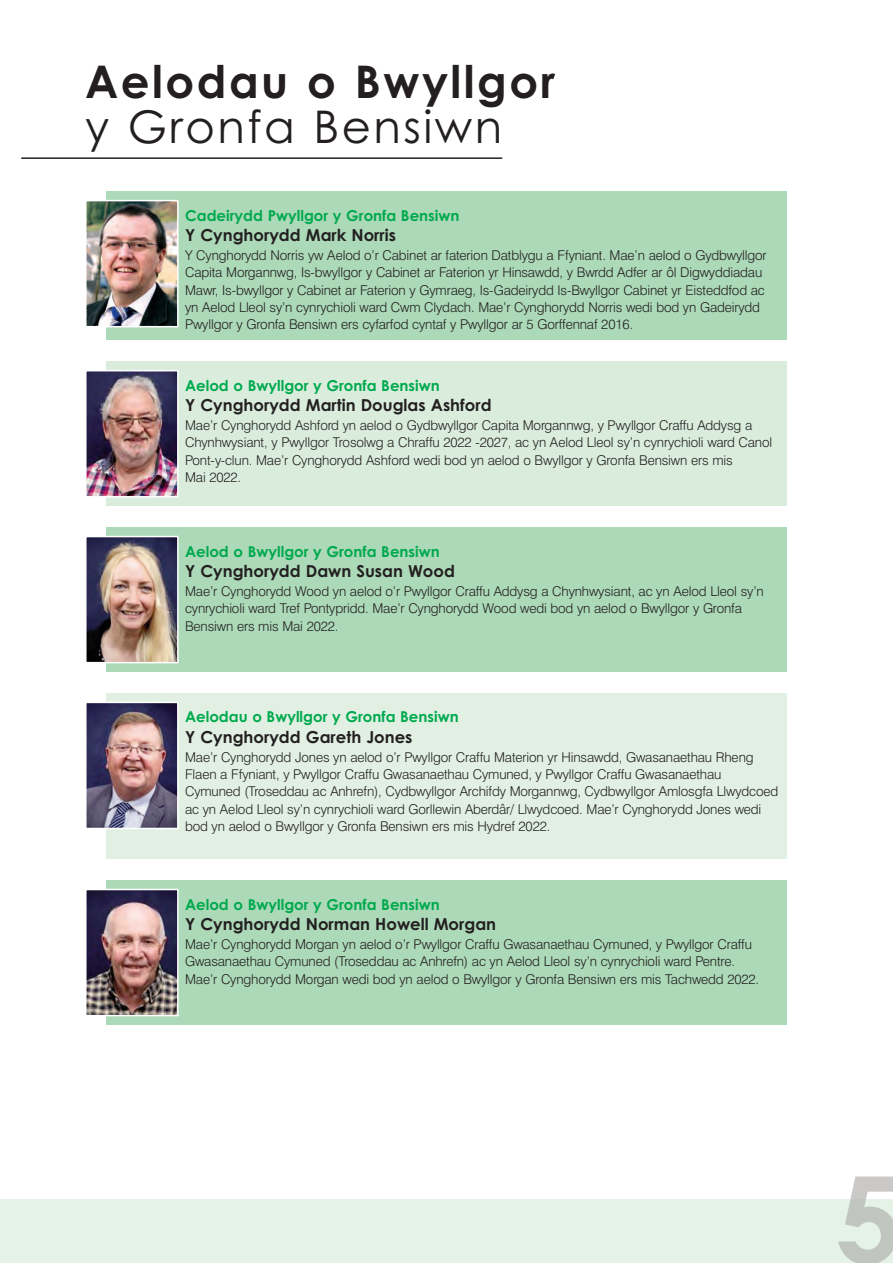
<style>
.page{position:relative;width:893px;height:1263px;background:#fff}
.page>*{position:absolute;margin:0;border:0;box-sizing:border-box;transform-origin:0 0}
.t1{font:700 45px "Century Gothic";letter-spacing:.055em;color:#231f20}
.t2{font:45px "Century Gothic";letter-spacing:.055em;color:#231f20}
.t3{font:700 16.5px "Century Gothic";color:#231f20}
.t4{font:700 15px "Century Gothic";color:#00a94e}
.t5{font:300 13.5px/17.2px "Swiss 721 BT";letter-spacing:-.01em;color:#231f20}
</style>
<div class="page">
<div style="left:0;top:1199px;width:893px;height:64px;background:#e5f3e7"></div>
<svg style="left:850px;top:1176px;width:43px;height:23px"></svg>
<svg style="left:838px;top:1199px;width:55px;height:64px"></svg>
<div style="left:106px;top:191px;width:681px;height:149px;background:#acd9b8"></div>
<hr style="left:21px;top:157px;width:481px;height:2px;background:#231f20">
<img style="left:88px;top:203px;width:88px;height:121px">
<div style="left:85px;top:200px;width:94px;height:127px;border:2px solid #fff"></div>
<div style="left:106px;top:361px;width:681px;height:145px;background:#daeddd"></div>
<img style="left:88px;top:373px;width:88px;height:121px">
<div style="left:85px;top:370px;width:94px;height:127px;border:2px solid #fff"></div>
<div style="left:106px;top:527px;width:681px;height:145px;background:#acd9b8"></div>
<img style="left:88px;top:539px;width:88px;height:121px">
<div style="left:85px;top:536px;width:94px;height:127px;border:2px solid #fff"></div>
<div style="left:106px;top:693px;width:681px;height:166px;background:#e1f0e3"></div>
<img style="left:88px;top:705px;width:88px;height:121px">
<div style="left:85px;top:702px;width:94px;height:127px;border:2px solid #fff"></div>
<div style="left:106px;top:880px;width:681px;height:145px;background:#acd9b8"></div>
<img style="left:88px;top:892px;width:88px;height:121px">
<div style="left:85px;top:889px;width:94px;height:127px;border:2px solid #fff"></div>
<h1 class="t1" style="left:85px;top:64px;width:472px">Aelodau o Bwyllgor</h1>
<h1 class="t2" style="left:85px;top:109px;width:419px">y Gronfa Bensiwn</h1>
<p class="t4" style="left:185px;top:210px;width:276px">Cadeirydd Pwyllgor y Gronfa Bensiwn</p>
<p class="t3" style="left:185px;top:229px;width:212px">Y Cynghorydd Mark Norris</p>
<p class="t5" style="left:185px;top:248px;width:583px">Y Cynghorydd Norris yw Aelod o’r Cabinet ar faterion Datblygu a Ffyniant. Mae’n aelod o Gydbwyllgor Capita Morgannwg, Is-bwyllgor y Cabinet ar Faterion yr Hinsawdd, y Bwrdd Adfer ar ôl Digwyddiadau Mawr, Is-bwyllgor y Cabinet ar Faterion y Gymraeg, Is-Gadeirydd Is-Bwyllgor Cabinet yr Eisteddfod ac yn Aelod Lleol sy’n cynrychioli ward Cwm Clydach. Mae’r Cynghorydd Norris wedi bod yn Gadeirydd Pwyllgor y Gronfa Bensiwn ers cyfarfod cyntaf y Pwyllgor ar 5 Gorffennaf 2016.</p>
<p class="t4" style="left:185px;top:380px;width:256px">Aelod o Bwyllgor y Gronfa Bensiwn</p>
<p class="t3" style="left:185px;top:399px;width:308px">Y Cynghorydd Martin Douglas Ashford</p>
<p class="t5" style="left:185px;top:418px;width:589px">Mae’r Cynghorydd Ashford yn aelod o Gydbwyllgor Capita Morgannwg, y Pwyllgor Craffu Addysg a Chynhwysiant, y Pwyllgor Trosolwg a Chraffu 2022 -2027, ac yn Aelod Lleol sy’n cynrychioli ward Canol Pont-y-clun. Mae’r Cynghorydd Ashford wedi bod yn aelod o Bwyllgor y Gronfa Bensiwn ers mis<br>Mai 2022.</p>
<p class="t4" style="left:185px;top:545px;width:256px">Aelod o Bwyllgor y Gronfa Bensiwn</p>
<p class="t3" style="left:185px;top:564px;width:271px">Y Cynghorydd Dawn Susan Wood</p>
<p class="t5" style="left:185px;top:584px;width:580px">Mae’r Cynghorydd Wood yn aelod o’r Pwyllgor Craffu Addysg a Chynhwysiant, ac yn Aelod Lleol sy’n cynrychioli ward Tref Pontypridd. Mae’r Cynghorydd Wood wedi bod yn aelod o Bwyllgor y Gronfa<br>Bensiwn ers mis Mai 2022.</p>
<p class="t4" style="left:185px;top:711px;width:275px">Aelodau o Bwyllgor y Gronfa Bensiwn</p>
<p class="t3" style="left:185px;top:730px;width:229px">Y Cynghorydd Gareth Jones</p>
<p class="t5" style="left:185px;top:750px;width:595px">Mae’r Cynghorydd Jones yn aelod o’r Pwyllgor Craffu Materion yr Hinsawdd, Gwasanaethau Rheng Flaen a Ffyniant, y Pwyllgor Craffu Gwasanaethau Cymuned, y Pwyllgor Craffu Gwasanaethau Cymuned (Troseddau ac Anhrefn), Cydbwyllgor Archifdy Morgannwg, Cydbwyllgor Amlosgfa Llwydcoed ac yn Aelod Lleol sy’n cynrychioli ward Gorllewin Aberdâr/ Llwydcoed. Mae’r Cynghorydd Jones wedi bod yn aelod o Bwyllgor y Gronfa Bensiwn ers mis Hydref 2022.</p>
<p class="t4" style="left:185px;top:898px;width:256px">Aelod o Bwyllgor y Gronfa Bensiwn</p>
<p class="t3" style="left:185px;top:917px;width:313px">Y Cynghorydd Norman Howell Morgan</p>
<p class="t5" style="left:185px;top:937px;width:576px">Mae’r Cynghorydd Morgan yn aelod o’r Pwyllgor Craffu Gwasanaethau Cymuned, y Pwyllgor Craffu<br>Gwasanaethau Cymuned (Troseddau ac Anhrefn) ac yn Aelod Lleol sy’n cynrychioli ward Pentre.<br>Mae’r Cynghorydd Morgan wedi bod yn aelod o Bwyllgor y Gronfa Bensiwn ers mis Tachwedd 2022.</p>
</div>
